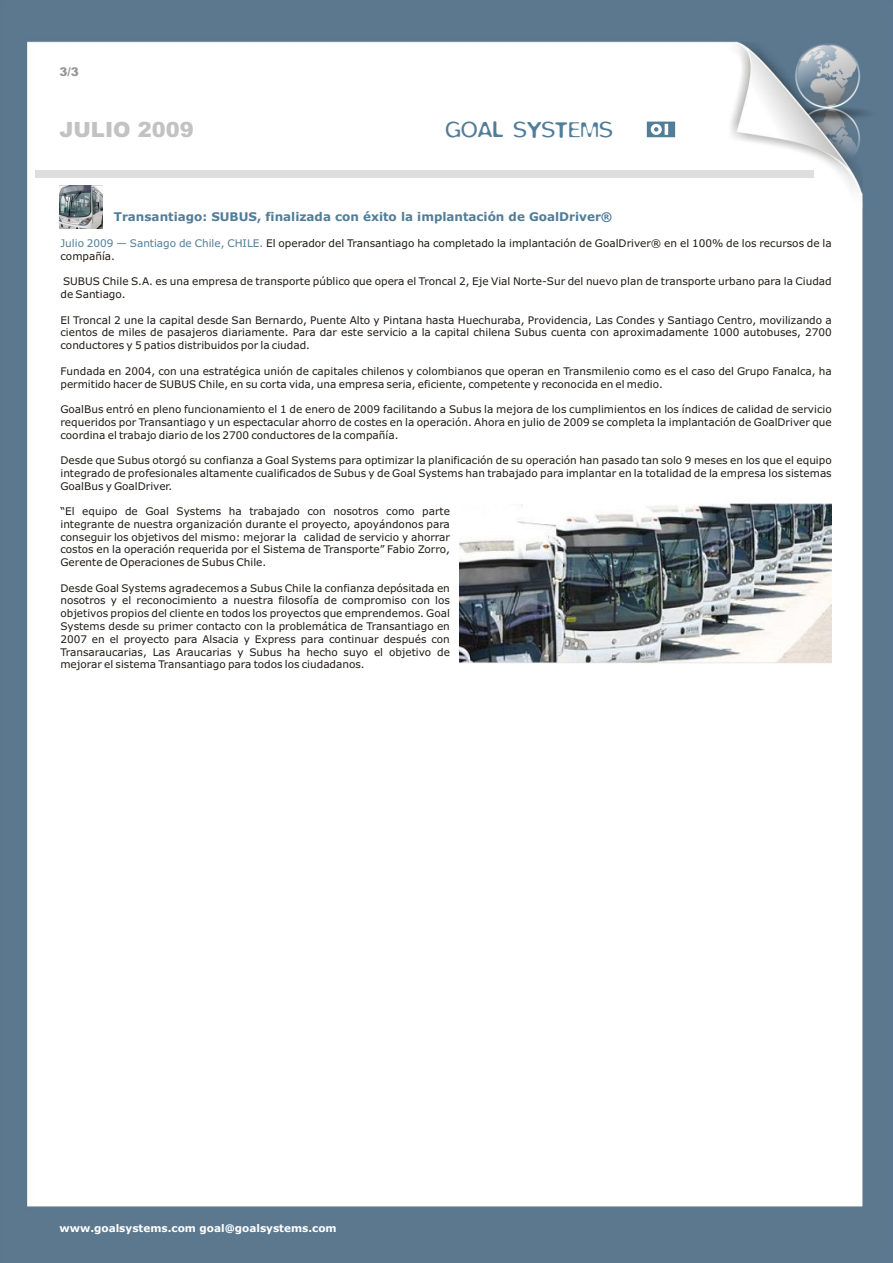
<style>
.page{position:relative;width:893px;height:1263px;background:#fff}
.page>*{position:absolute;margin:0;border:0;box-sizing:border-box;transform-origin:0 0}
.t1{font:300 24.15px "Blur";color:#517d98}
.t2{font:900 21px "Arial";color:#c2c2c2}
.t3{font:700 12px "Verdana";color:#517d98}
.t4{font:900 12px "Arial";color:#969494}
.t5{font:10.5px/12.8px "Verdana";color:#1f1a17;text-align:justify}
.t6{font:700 10.5px "Verdana";color:#fff}
.s1{color:#517d98}
</style>
<div class="page">
<img style="left:0;top:0;width:893px;height:1263px">
<svg style="left:647px;top:122px;width:28px;height:15px"></svg>
<div style="left:35px;top:171px;width:778px;height:7px;background:#dedede"></div>
<img style="left:460px;top:499px;width:372px;height:165px">
<img style="left:59px;top:186px;width:43px;height:42px">
<p class="t4" style="left:59px;top:67px;width:21px">3/3</p>
<h2 class="t2" style="left:59px;top:122px;width:136px">JULIO 2009</h2>
<h1 class="t1" style="left:445px;top:118px;width:169px">GOAL SYSTEMS</h1>
<p class="t3" style="left:114px;top:212px;width:500px">Transantiago: SUBUS, finalizada con éxito la implantación de GoalDriver®</p>
<p class="t5" style="left:61px;top:238px;width:773px"><span class="s1">Julio 2009 — Santiago de Chile, CHILE.</span> El operador del Transantiago ha completado la implantación de GoalDriver® en el 100% de los recursos de la compañía.</p>
<p class="t5" style="left:60px;top:276px;width:773px">SUBUS Chile S.A. es una empresa de transporte público que opera el Troncal 2, Eje Vial Norte-Sur del nuevo plan de transporte urbano para la Ciudad de Santiago.</p>
<p class="t5" style="left:60px;top:314px;width:773px">El Troncal 2 une la capital desde San Bernardo, Puente Alto y Pintana hasta Huechuraba, Providencia, Las Condes y Santiago Centro, movilizando a cientos de miles de pasajeros diariamente. Para dar este servicio a la capital chilena Subus cuenta con aproximadamente 1000 autobuses, 2700 conductores y 5 patios distribuidos por la ciudad.</p>
<p class="t5" style="left:60px;top:365px;width:773px">Fundada en 2004, con una estratégica unión de capitales chilenos y colombianos que operan en Transmilenio como es el caso del Grupo Fanalca, ha permitido hacer de SUBUS Chile, en su corta vida, una empresa seria, eficiente, competente y reconocida en el medio.</p>
<p class="t5" style="left:60px;top:404px;width:773px">GoalBus entró en pleno funcionamiento el 1 de enero de 2009 facilitando a Subus la mejora de los cumplimientos en los índices de calidad de servicio requeridos por Transantiago y un espectacular ahorro de costes en la operación. Ahora en julio de 2009 se completa la implantación de GoalDriver que coordina el trabajo diario de los 2700 conductores de la compañía.</p>
<p class="t5" style="left:60px;top:455px;width:773px">Desde que Subus otorgó su confianza a Goal Systems para optimizar la planificación de su operación han pasado tan solo 9 meses en los que el equipo integrado de profesionales altamente cualificados de Subus y de Goal Systems han trabajado para implantar en la totalidad de la empresa los sistemas GoalBus y GoalDriver.</p>
<p class="t5" style="left:60px;top:506px;width:391px">“El equipo de Goal Systems ha trabajado con nosotros como parte integrante de nuestra organización durante el proyecto, apoyándonos para conseguir los objetivos del mismo: mejorar la calidad de servicio y ahorrar costos en la operación requerida por el Sistema de Transporte” Fabio Zorro, Gerente de Operaciones de Subus Chile.</p>
<p class="t5" style="left:60px;top:582px;width:391px">Desde Goal Systems agradecemos a Subus Chile la confianza depósitada en nosotros y el reconocimiento a nuestra filosofía de compromiso con los objetivos propios del cliente en todos los proyectos que emprendemos. Goal Systems desde su primer contacto con la problemática de Transantiago en 2007 en el proyecto para Alsacia y Express para continuar después con Transaraucarias, Las Araucarias y Subus ha hecho suyo el objetivo de mejorar el sistema Transantiago para todos los ciudadanos.</p>
<p class="t6" style="left:59px;top:1223px;width:279px">www.goalsystems.com goal@goalsystems.com</p>
</div>
